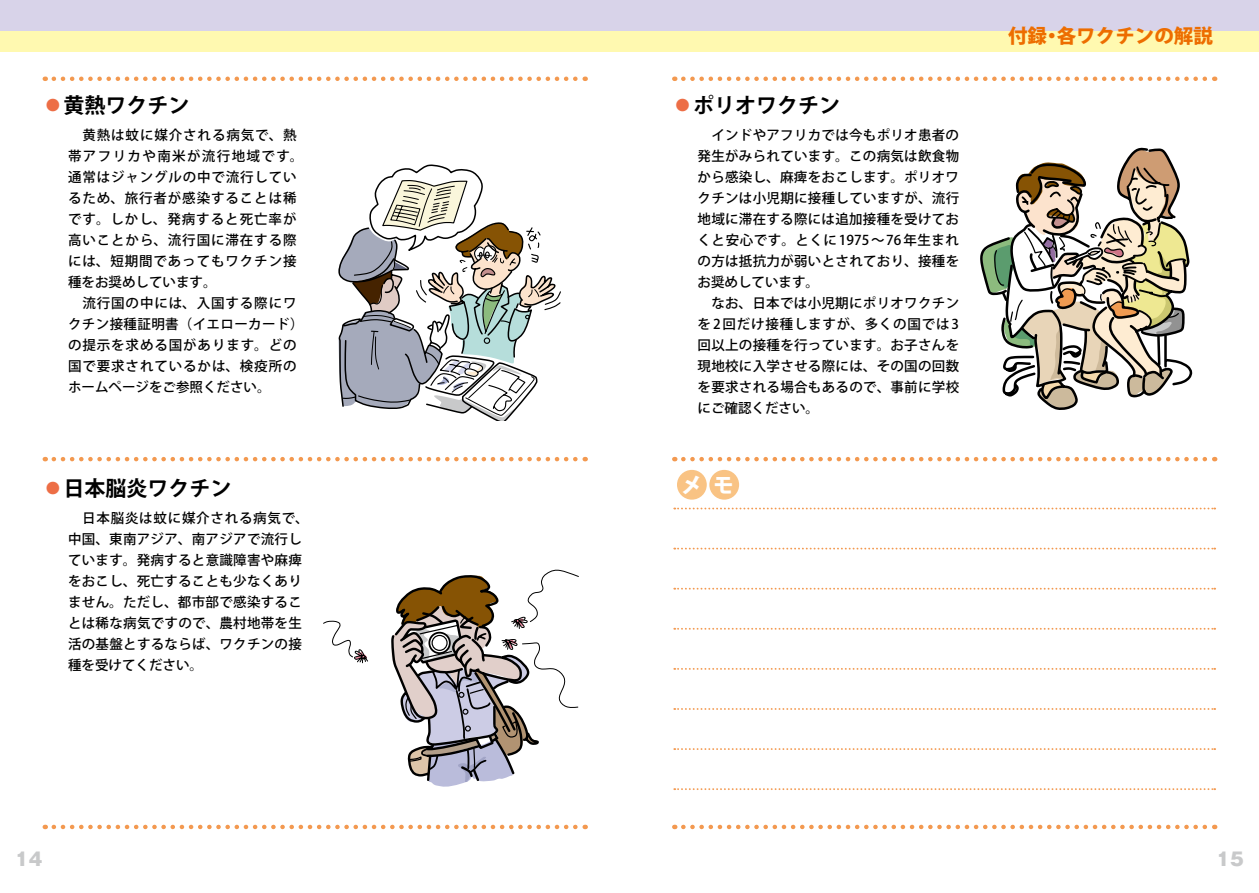
<style>
.page{position:relative;width:1259px;height:893px;background:#fff}
.page>*{position:absolute;margin:0;border:0;box-sizing:border-box;transform-origin:0 0}
.t1{font:700 21px "Koz Go Pro";color:#000}
.t2{font:800 21px "Koz Go Pro";color:#fff}
.t3{font:800 19.5px "Koz Go Pro";color:#ed6d00}
.t4{font:800 18px "Gothic MB101 Pro";color:#c8c9ca}
.t5{font:500 13.5px/21px "Koz Go Pro";letter-spacing:.02em;color:#000}
.t6{font:500 13.5px/21px "Koz Go Pro";letter-spacing:.065em;color:#000}
.s1{color:#ed6e46}
.s2{font-weight:400}
</style>
<div class="page">
<div style="left:0;top:0;width:1259px;height:52px;background:#fff9b0"></div>
<div style="left:0;top:0;width:1259px;height:31px;background:#d8d3e9"></div>
<svg style="left:54px;top:457px;width:532px;height:4px"></svg>
<svg style="left:683px;top:457px;width:532px;height:4px"></svg>
<svg style="left:54px;top:77px;width:532px;height:4px"></svg>
<svg style="left:683px;top:77px;width:532px;height:4px"></svg>
<svg style="left:54px;top:825px;width:532px;height:4px"></svg>
<svg style="left:338px;top:165px;width:223px;height:256px"></svg>
<svg style="left:323px;top:569px;width:256px;height:218px"></svg>
<svg style="left:980px;top:147px;width:212px;height:263px"></svg>
<div style="left:677px;top:470px;width:30px;height:30px;background:#f9c384;border-radius:50%"></div>
<div style="left:709px;top:470px;width:30px;height:30px;background:#f9c384;border-radius:50%"></div>
<svg style="left:674px;top:508px;width:541px;height:1px"></svg>
<svg style="left:674px;top:548px;width:541px;height:1px"></svg>
<svg style="left:674px;top:588px;width:541px;height:2px"></svg>
<svg style="left:674px;top:628px;width:541px;height:2px"></svg>
<svg style="left:674px;top:668px;width:541px;height:2px"></svg>
<svg style="left:674px;top:708px;width:541px;height:2px"></svg>
<svg style="left:674px;top:748px;width:541px;height:2px"></svg>
<svg style="left:674px;top:788px;width:541px;height:2px"></svg>
<svg style="left:683px;top:825px;width:532px;height:4px"></svg>
<h1 class="t1" style="left:43px;top:92px;width:148px"><span class="s1">◦</span>黄熱ワクチン</h1>
<p class="t6" style="left:68px;top:125px;width:237px">　黄熱は蚊に媒介される病気で、熱帯アフリカや南米が流行地域です。通常はジャングルの中で流行しているため、旅行者が感染することは稀です。しかし、発病すると死亡率が高いことから、流行国に滞在する際には、短期間であってもワクチン接種をお奨めしています。<br>　流行国の中には、入国する際にワクチン接種証明書（イエローカード）の提示を求める国があります。どの国で要求されているかは、検疫所のホームページをご参照ください。</p>
<h1 class="t1" style="left:43px;top:475px;width:190px"><span class="s1">◦</span>日本脳炎ワクチン</h1>
<p class="t5" style="left:68px;top:508px;width:242px">　日本脳炎は蚊に媒介される病気で、中国、東南アジア、南アジアで流行しています。発病すると意識障害や麻痺をおこし、死亡することも少なくありません。ただし、都市部で感染することは稀な病気ですので、農村地帯を生活の基盤とするならば、ワクチンの接種を受けてください<span class="s2">。</span></p>
<h1 class="t1" style="left:672px;top:92px;width:170px"><span class="s1">◦</span>ポリオワクチン</h1>
<p class="t5" style="left:697px;top:125px;width:263px">　インドやアフリカでは今もポリオ患者の発生がみられています。この病気は飲食物から感染し、麻痺をおこします。ポリオワクチンは小児期に接種していますが、流行地域に滞在する際には追加接種を受けておくと安心です。とくに1975〜76年生まれの方は抵抗力が弱いとされており、接種をお奨めしています。<br>　なお、日本では小児期にポリオワクチンを2回だけ接種しますが、多くの国では3回以上の接種を行っています。お子さんを現地校に入学させる際には、その国の回数を要求される場合もあるので、事前に学校にご確認ください。</p>
<h1 class="t2" style="left:681px;top:472px;width:55px">メモ</h1>
<h2 class="t3" style="left:1008px;top:23px;width:206px">付録・各ワクチンの解説</h2>
<h3 class="t4" style="left:15px;top:844px;width:28px">14</h3>
<h3 class="t4" style="left:1216px;top:844px;width:27px">15</h3>
</div>
